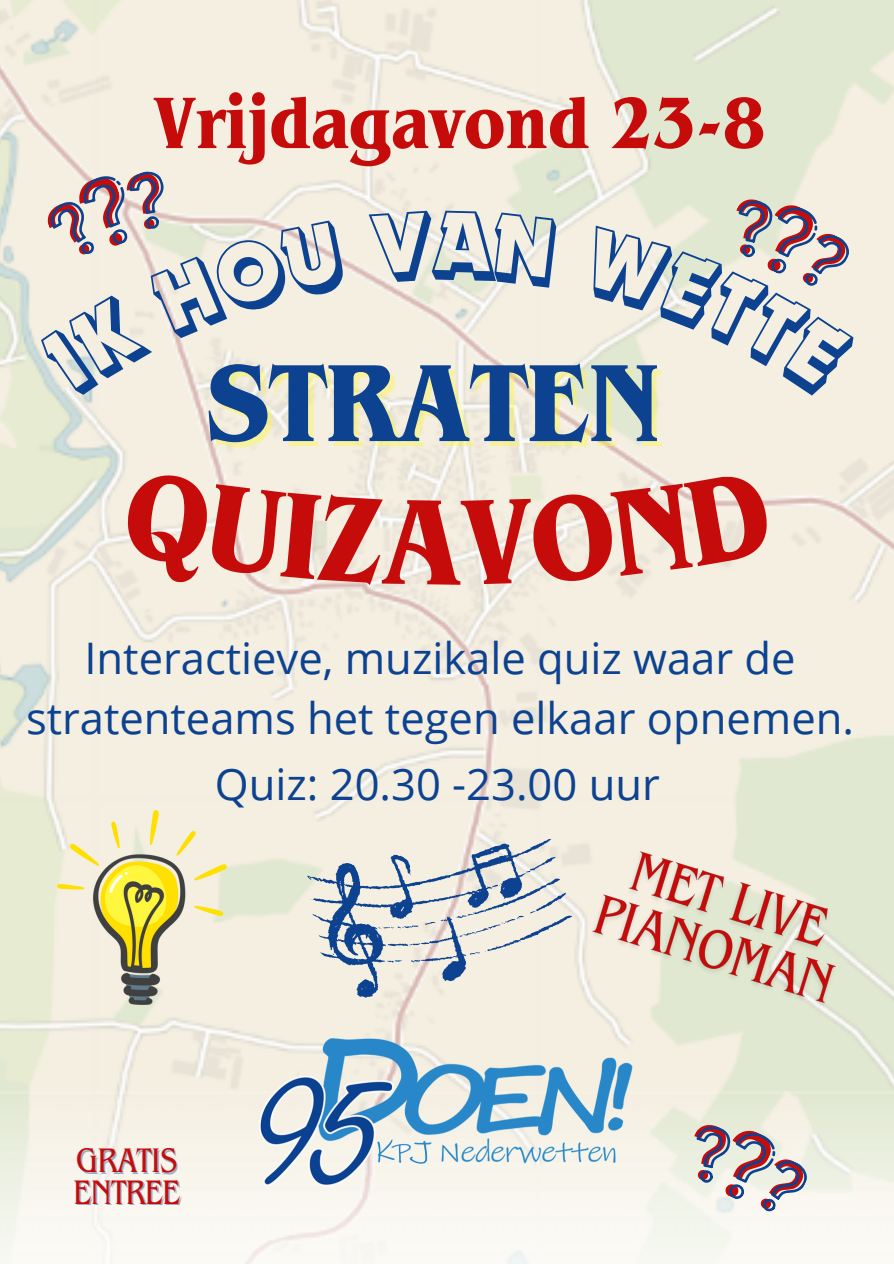
<style>
.page{position:relative;width:894px;height:1264px;background:#fff}
.page>*{position:absolute;margin:0;border:0;box-sizing:border-box;transform-origin:0 0}
.t1{font:700 condensed 115.35px "Benguiat Pro ITC";color:#0c4290}
.t2{font:700 condensed 76.5px "Benguiat Pro ITC";color:#c60b0b}
.t3{font:43.5px/60.8px "Open Sans";color:#0c4290;text-align:center}
.t4{font:condensed 35.7px/31.3px "Benguiat Pro ITC";letter-spacing:-.02em;color:#c60b0b}
</style>
<div class="page">
<img style="left:0;top:0;width:893px;height:1263px">
<svg style="left:300px;top:811px;width:278px;height:100px;background:#e1e1da"></svg>
<svg style="left:378px;top:856px;width:197px;height:55px;background:#c2c9cf"></svg>
<img style="left:58px;top:810px;width:169px;height:194px">
<img style="left:250px;top:911px;width:496px;height:352px">
<img style="left:577px;top:834px;width:284px;height:189px">
<svg style="left:678px;top:1119px;width:133px;height:98px"></svg>
<svg style="left:37px;top:166px;width:309px;height:233px;background:#ebe4d9"></svg>
<svg style="left:368px;top:209px;width:189px;height:79px;background:#efecde"></svg>
<svg style="left:577px;top:194px;width:279px;height:205px;background:#e8e3d6"></svg>
<svg style="left:118px;top:468px;width:654px;height:117px;background:#f0ebdf"></svg>
<h2 class="t2" style="left:153px;top:97px;width:613px">Vrijdagavond 23-8</h2>
<h1 class="t1" style="left:205px;top:364px;width:455px">STRATEN</h1>
<p class="t3" style="left:26px;top:626px;width:829px">Interactieve, muzikale quiz waar de stratenteams het tegen elkaar opnemen.</p>
<p class="t3" style="left:215px;top:753px;width:446px">Quiz: 20.30 -23.00 uur</p>
<p class="t4" style="left:73px;top:1149px;width:109px">GRATIS<br>ENTREE</p>
</div>
